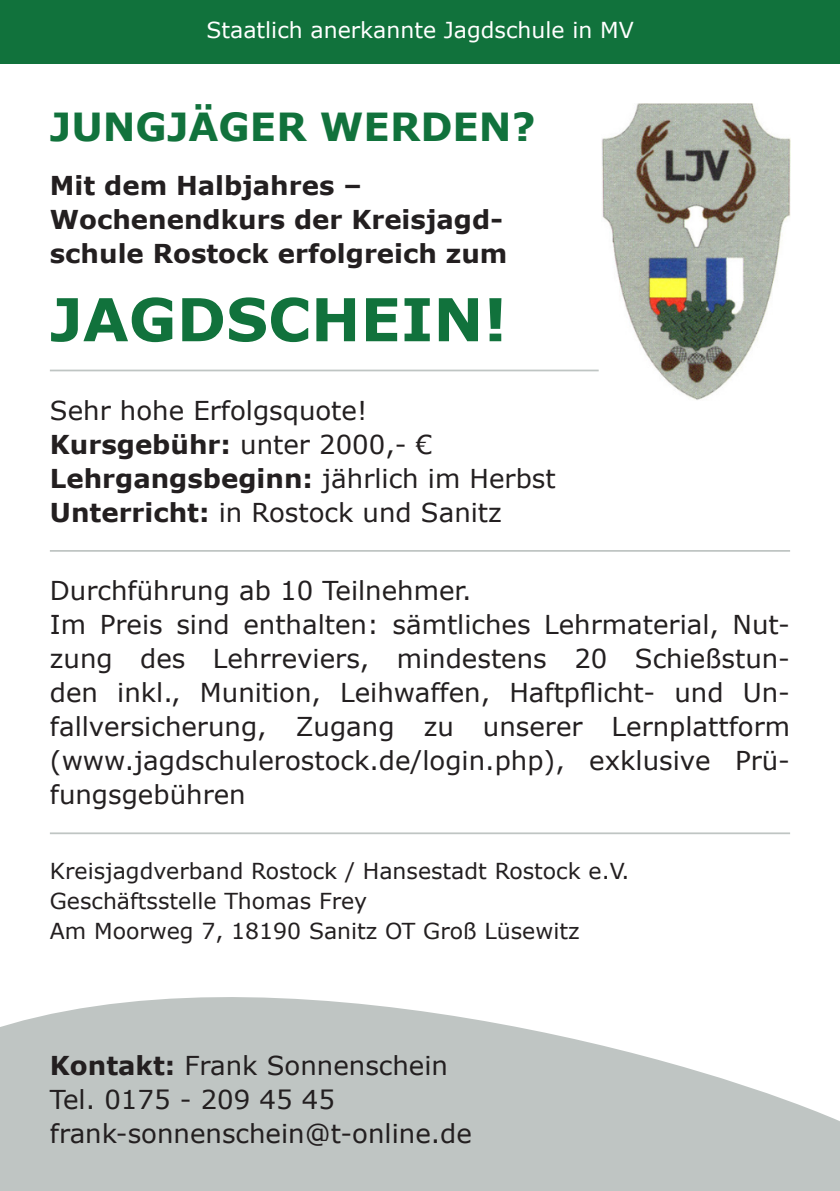
<style>
.page{position:relative;width:840px;height:1191px;background:#fff}
.page>*{position:absolute;margin:0;border:0;box-sizing:border-box;transform-origin:0 0}
.t1{font:700 59.2px "Verdana";color:#11723c}
.t2{font:700 38.6px "Verdana";color:#11723c}
.t3{font:26px/34px "Verdana";color:#231f20}
.t4{font:700 26px/34px "Verdana";color:#231f20}
.t5{font:22px/30px "Verdana";color:#231f20}
.t6{font:22px "Verdana";color:#fff}
.s1{font-weight:700}
</style>
<div class="page">
<svg style="left:0;top:997px;width:839px;height:194px;fill:#bfc5c3"></svg>
<hr style="left:50px;top:832px;width:739px;height:2px;background:#bfc5c3">
<hr style="left:50px;top:550px;width:739px;height:2px;background:#bfc5c3">
<hr style="left:50px;top:369px;width:548px;height:2px;background:#bfc5c3">
<div style="left:0;top:0;width:839px;height:64px;background:#11723c"></div>
<img style="left:601px;top:104px;width:188px;height:296px">
<p class="t6" style="left:206px;top:16px;width:428px">Staatlich anerkannte Jagdschule in MV</p>
<h2 class="t2" style="left:50px;top:102px;width:487px">JUNGJÄGER WERDEN?</h2>
<p class="t4" style="left:50px;top:168px;width:459px">Mit dem Halbjahres –<br>Wochenendkurs der Kreisjagd&shy;schule Rostock erfolgreich zum</p>
<h1 class="t1" style="left:50px;top:281px;width:458px">JAGDSCHEIN!</h1>
<p class="t3" style="left:50px;top:393px;width:507px">Sehr hohe Erfolgsquote!<br><span class="s1">Kursgebühr:</span> unter 2000,- €<br><span class="s1">Lehrgangsbeginn:</span> jährlich im Herbst<br><span class="s1">Unterricht:</span> in Rostock und Sanitz</p>
<p class="t3" style="left:50px;top:574px;width:741px">Durchführung ab 10 Teilnehmer.<br>Im Preis sind enthalten: sämtliches Lehrmaterial, Nut&shy;zung des Lehrreviers, mindestens 20 Schießstun&shy;den inkl., Munition, Leihwaffen, Haftpflicht- und Un&shy;fallversicherung, Zugang zu unserer Lernplattform (www.jagdschulerostock.de/login.php), exklusive Prü&shy;fungsgebühren</p>
<p class="t5" style="left:50px;top:856px;width:581px">Kreisjagdverband Rostock / Hansestadt Rostock e.V.<br>Geschäftsstelle Thomas Frey<br>Am Moorweg 7, 18190 Sanitz OT Groß Lüsewitz</p>
<p class="t3" style="left:50px;top:1048px;width:423px"><span class="s1">Kontakt:</span> Frank Sonnenschein<br>Tel. 0175 - 209 45 45 frank-sonnenschein@t-online.de</p>
</div>
